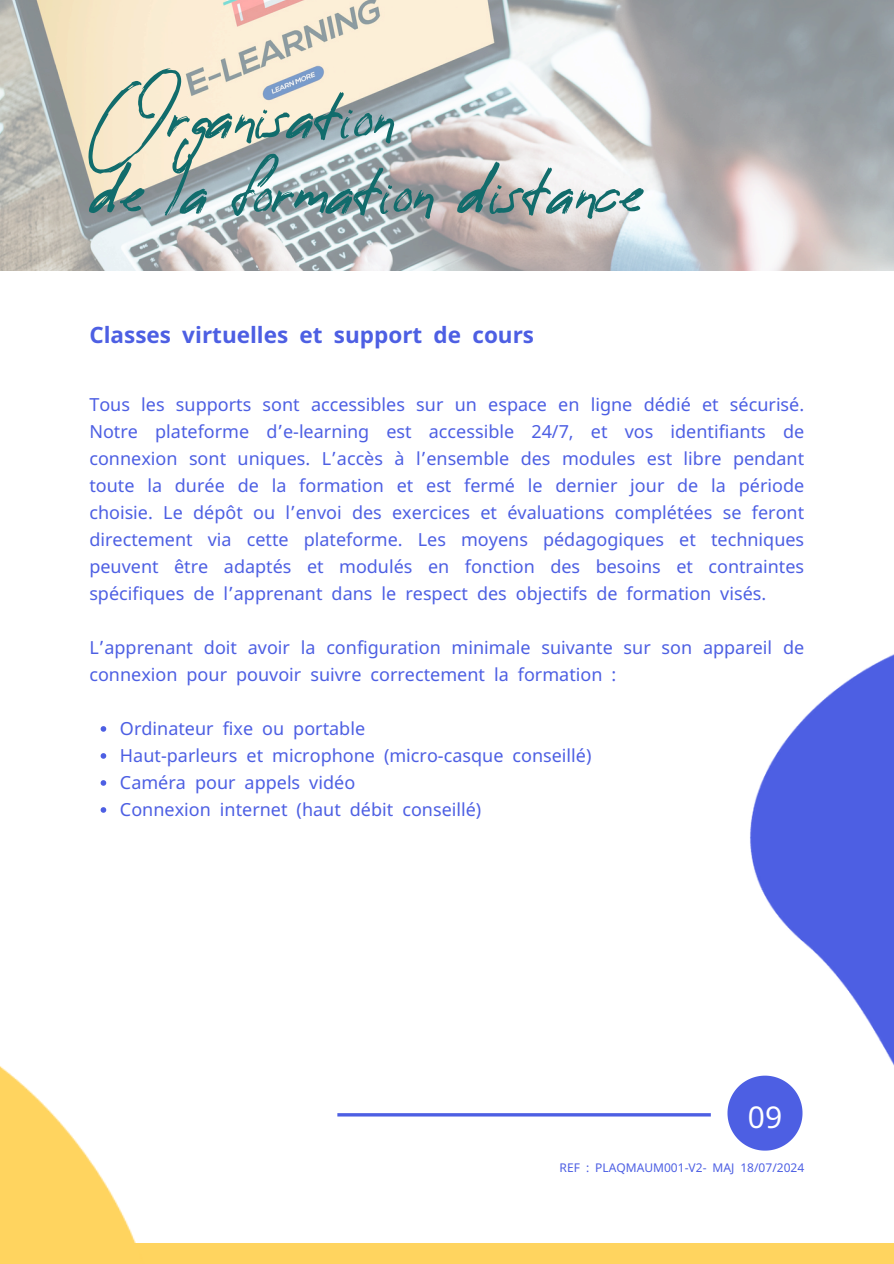
<style>
.page{position:relative;width:894px;height:1264px;background:#fff}
.page>*{position:absolute;margin:0;border:0;box-sizing:border-box;transform-origin:0 0}
.t1{font:54px/75.3px "Reey";color:#116c6c}
.t2{font:30px "Noto Sans";color:#fff}
.t3{font:700 22.5px "Noto Sans";color:#4d5fe3}
.t4{font:18px/27px "Noto Sans";color:#4d5fe3}
.t5{font:12px "Noto Sans";color:#4d5fe3}
.s1{font-family:"Noto Sans Gurmukhi"}
</style>
<div class="page">
<hr style="left:337px;top:1113px;width:373px;height:3px;background:#4d5fe3">
<svg style="left:727px;top:1084px;width:14px;height:58px"></svg>
<div style="left:0;top:1243px;width:893px;height:20px;background:#ffd45f"></div>
<img style="left:0;top:1066px;width:136px;height:177px">
<img style="left:741px;top:654px;width:152px;height:497px">
<svg style="left:101px;top:726px;width:5px;height:5px"></svg>
<svg style="left:101px;top:753px;width:5px;height:5px"></svg>
<svg style="left:101px;top:780px;width:5px;height:5px"></svg>
<svg style="left:101px;top:807px;width:5px;height:5px"></svg>
<img style="left:0;top:0;width:893px;height:270px">
<p class="t1" style="left:89px;top:82px;width:556px">Organisation<br>de la formation distance</p>
<h3 class="t3" style="left:89px;top:319px;width:446px">Classes virtuelles et support de cours</h3>
<p class="t4" style="left:89px;top:390px;width:716px;text-align:justify">Tous les supports sont accessibles sur un espace en ligne dédié et sécurisé.<br>Notre plateforme d<span class="s1">’</span>e-learning est accessible 24/7, et vos identifiants de connexion sont uniques. L<span class="s1">’</span>accès à l<span class="s1">’</span>ensemble des modules est libre pendant toute la durée de la formation et est fermé le dernier jour de la période choisie. Le dépôt ou l<span class="s1">’</span>envoi des exercices et évaluations complétées se feront directement via cette plateforme. Les moyens pédagogiques et techniques peuvent être adaptés et modulés en fonction des besoins et contraintes spécifiques de l<span class="s1">’</span>apprenant dans le respect des objectifs de formation visés.</p>
<p class="t4" style="left:89px;top:633px;width:716px">L<span class="s1">’</span>apprenant doit avoir la configuration minimale suivante sur son appareil de connexion pour pouvoir suivre correctement la formation :</p>
<p class="t4" style="left:120px;top:714px;width:473px">Ordinateur fixe ou portable<br>Haut-parleurs et microphone (micro-casque conseillé)<br>Caméra pour appels vidéo<br>Connexion internet (haut débit conseillé)</p>
<h3 class="t2" style="left:747px;top:1095px;width:36px">09</h3>
<p class="t5" style="left:559px;top:1158px;width:176px">REF : PLAQMAUM001-V2- MAJ</p>
<p class="t5" style="left:740px;top:1158px;width:65px">18/07/2024</p>
</div>
